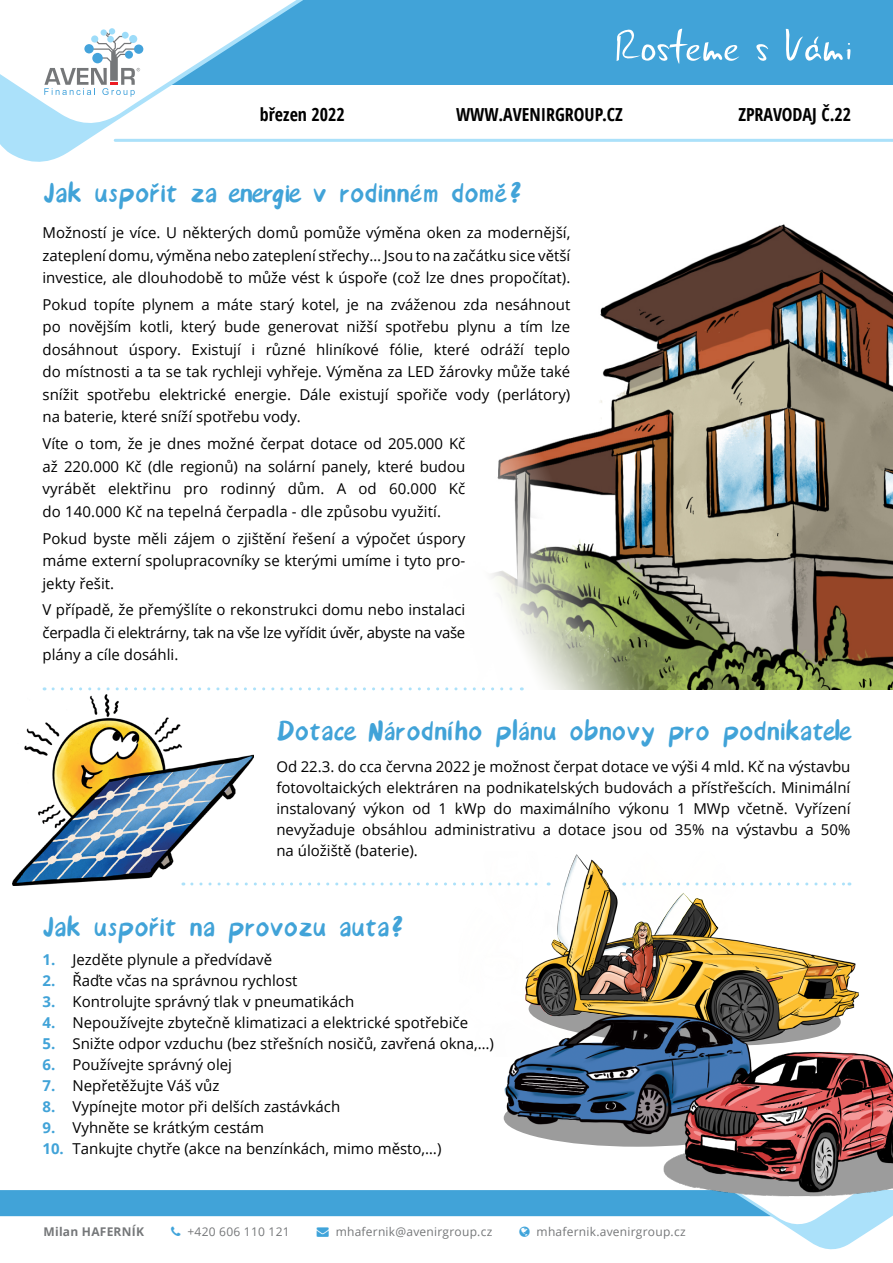
<style>
.page{position:relative;width:893px;height:1263px;background:#fff}
.page>*{position:absolute;margin:0;border:0;box-sizing:border-box;transform-origin:0 0}
.t1{font:36px "Avenir Font";color:#41a3d8}
.t2{font:700 condensed 18px "Open Sans";color:#000}
.t3{font:15px/22.5px "Open Sans";color:#000;text-align:justify}
.t4{font:12px "Open Sans";letter-spacing:.02em;color:#757779}
.t5{font:700 12px "Open Sans";letter-spacing:.02em;color:#757779}
.s1{font-weight:700;color:#41a3d8}
.s2{color:#40a4da}
</style>
<div class="page">
<img style="left:491px;top:224px;width:402px;height:465px">
<div style="left:22px;top:0;width:871px;height:85px;background:#41a3d8"></div>
<svg style="left:0;top:0;width:328px;height:162px"></svg>
<svg style="left:617px;top:29px;width:123px;height:35px"></svg>
<svg style="left:756px;top:44px;width:13px;height:17px"></svg>
<svg style="left:786px;top:29px;width:64px;height:32px"></svg>
<svg style="left:0;top:0;width:302px;height:129px"></svg>
<hr style="left:115px;top:139px;width:778px;height:3px;background:#abe1fa">
<img style="left:13px;top:695px;width:241px;height:191px">
<svg style="left:192px;top:882px;width:219px;height:3px"></svg>
<img style="left:417px;top:854px;width:442px;height:187px">
<svg style="left:53px;top:687px;width:469px;height:3px"></svg>
<img style="left:490px;top:1000px;width:280px;height:147px">
<img style="left:652px;top:1041px;width:241px;height:148px">
<svg style="left:0;top:1189px;width:893px;height:61px"></svg>
<p class="t2" style="left:260px;top:101px;width:86px">březen 2022</p>
<p class="t2" style="left:456px;top:101px;width:168px">WWW.AVENIRGROUP.CZ</p>
<p class="t2" style="left:738px;top:101px;width:114px">ZPRAVODAJ Č.22</p>
<h1 class="t1" style="left:43px;top:178px;width:481px">Jak uspořit za energie v rodinném domě?</h1>
<p class="t3" style="left:43px;top:221px;width:529px">Možností je více. U některých domů pomůže výměna oken za modernější, zateplení domu, výměna nebo zateplení střechy… Jsou to na začátku sice větší investice, ale dlouhodobě to může vést k úspoře (což lze dnes propočítat).</p>
<p class="t3" style="left:43px;top:293px;width:529px">Pokud topíte plynem a máte starý kotel, je na zváženou zda nesáhnout po novějším kotli, který bude generovat nižší spotřebu plynu a tím lze dosáhnout úspory. Existují i různé hliníkové fólie, které odráží teplo do místnosti a ta se tak rychleji vyhřeje. Výměna za LED žárovky může také snížit spotřebu elektrické energie. Dále existují spořiče vody (perlátory) na baterie, které sníží spotřebu vody.</p>
<p class="t3" style="left:43px;top:432px;width:424px">Víte o tom, že je dnes možné čerpat dotace od 205.000 Kč až 220.000 Kč (dle regionů) na solární panely, které budou vyrábět elektřinu pro rodinný dům. A od 60.000 Kč do 140.000 Kč na tepelná čerpadla - dle způsobu využití.</p>
<p class="t3" style="left:43px;top:526px;width:424px">Pokud byste měli zájem o zjištění řešení a výpočet úspory máme externí spolupracovníky se kterými umíme i tyto pro&shy;jekty řešit.</p>
<p class="t3" style="left:43px;top:598px;width:424px">V případě, že přemýšlíte o rekonstrukci domu nebo instalaci čerpadla či elektrárny, tak na vše lze vyřídit úvěr, abyste na vaše plány a cíle dosáhli.</p>
<h1 class="t1" style="left:276px;top:716px;width:575px">Dotace Národního plánu obnovy pro podnikatele</h1>
<p class="t3" style="left:276px;top:755px;width:576px;line-height:21px">Od 22.3. do cca června 2022 je možnost čerpat dotace ve výši 4 mld. Kč na výstavbu fotovoltaických elektráren na podnikatelských budovách a přístřešcích. Minimální instalovaný výkon od 1 kWp do maximálního výkonu 1 MWp včetně. Vyřízení nevyžaduje obsáhlou administrativu a dotace jsou od 35% na výstavbu a 50% na úložiště (baterie).</p>
<h1 class="t1" style="left:43px;top:912px;width:363px">Jak uspořit na provozu auta?</h1>
<p class="t3" style="left:43px;top:948px;width:231px"><span class="s1">1.</span> Jezděte plynule a předvídavě</p>
<p class="t3" style="left:43px;top:969px;width:256px"><span class="s1">2.</span> Řaďte včas na správnou rychlost</p>
<p class="t3" style="left:43px;top:990px;width:313px"><span class="s1">3.</span> Kontrolujte správný tlak v pneumatikách</p>
<p class="t3" style="left:43px;top:1011px;width:427px"><span class="s1">4.</span> Nepoužívejte zbytečně klimatizaci a elektrické spotřebiče</p>
<p class="t3" style="left:43px;top:1032px;width:453px"><span class="s1">5.</span> Snižte odpor vzduchu (bez střešních nosičů, zavřená okna,…)</p>
<p class="t3" style="left:43px;top:1053px;width:191px"><span class="s1">6.</span> Používejte správný olej</p>
<p class="t3" style="left:43px;top:1074px;width:178px"><span class="s1">7.</span> Nepřetěžujte Váš vůz</p>
<p class="t3" style="left:43px;top:1095px;width:299px"><span class="s1">8.</span> Vypínejte motor při delších zastávkách</p>
<p class="t3" style="left:43px;top:1116px;width:223px"><span class="s1">9.</span> Vyhněte se krátkým cestám</p>
<p class="t3" style="left:43px;top:1137px;width:400px"><span class="s1">10.</span> Tankujte chytře (akce na benzínkách, mimo město,…)</p>
<p class="t5" style="left:44px;top:1223px;width:102px">Milan HAFERNÍK</p>
<p class="t4" style="left:187px;top:1223px;width:104px">+420 606 110 121</p>
<p class="t4" style="left:317px;top:1223px;width:177px"><span class="s2">→</span> mhafernik@avenirgroup.cz</p>
<p class="t4" style="left:537px;top:1223px;width:150px">mhafernik.avenirgroup.cz</p>
</div>
